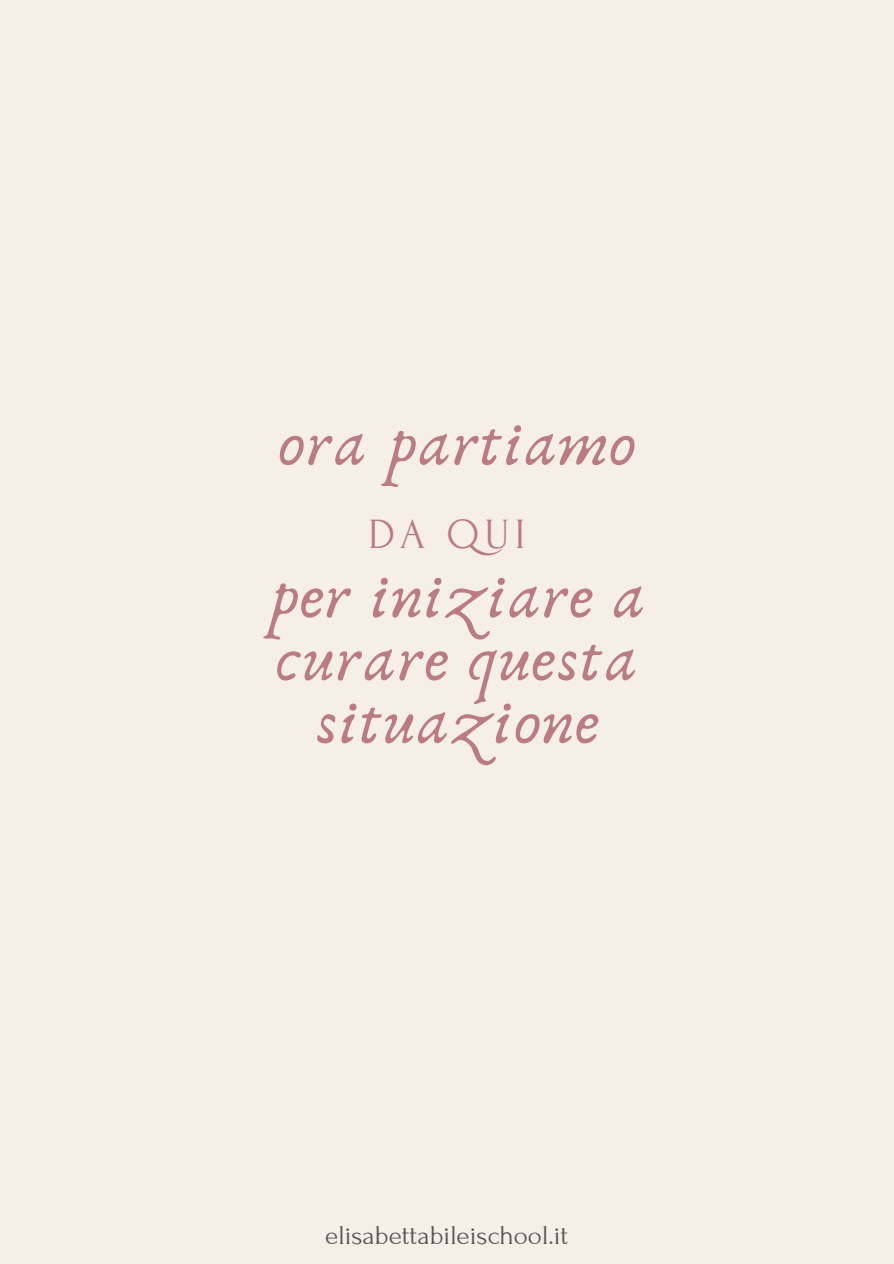
<style>
.page{position:relative;width:894px;height:1264px;background:#fff}
.page>*{position:absolute;margin:0;border:0;box-sizing:border-box;transform-origin:0 0}
.t1{font:69.45px/152.6px "Anaktoria";letter-spacing:.025em;color:#ba7b82}
.t2{font:43.2px "Forum";color:#ba7b82}
.t3{font:27px "Forum";color:#545454}
</style>
<div class="page">
<div style="left:0;top:0;width:893px;height:1263px;background:#f5efe7"></div>
<p class="t1" style="left:269px;top:368px;width:378px">ora partiamo per iniziare a</p>
<p class="t1" style="left:277px;top:628px;width:362px;line-height:62.8px;text-align:center">curare questa situazione</p>
<p class="t2" style="left:368px;top:511px;width:158px">DA QUI</p>
<p class="t3" style="left:325px;top:1220px;width:244px">elisabettabileischool.it</p>
</div>
